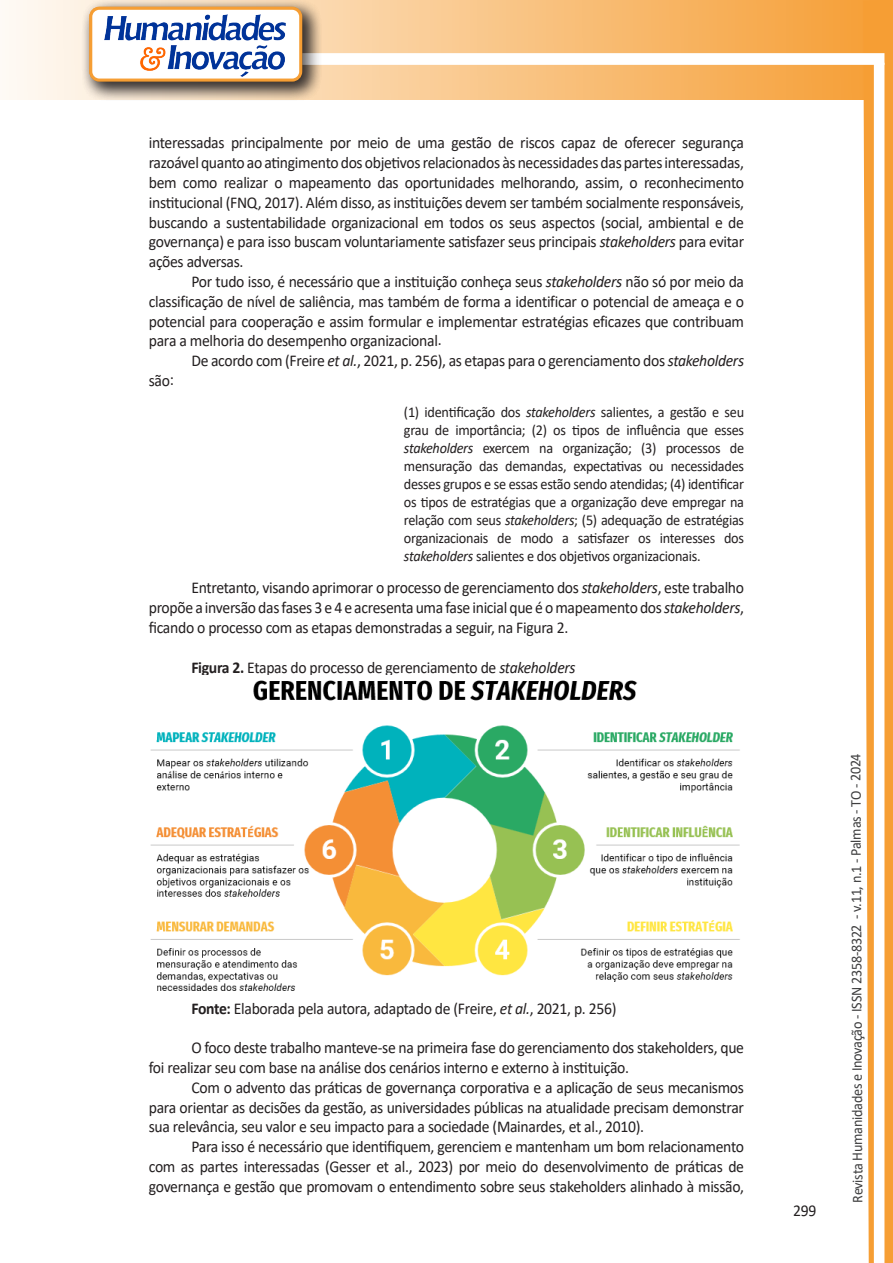
<style>
.page{position:relative;width:893px;height:1263px;background:#fff}
.page>*{position:absolute;margin:0;border:0;box-sizing:border-box;transform-origin:0 0}
.texto{font:16.5px/19.8px "Calibri";letter-spacing:-.02em;color:#231f20;text-align:justify;scale:.95 1}
.citacao{font:15px/18px "Calibri";letter-spacing:-.02em;color:#231f20;text-align:justify;scale:.95 1}
.t1{font:15px "Calibri";letter-spacing:-.025em;color:#3e3e3f;scale:.95 1}
.s1{font-style:italic}
.s2{font-weight:700}
</style>
<div class="page">
<svg style="left:5px;top:0;width:858px;height:100px;background:#f9c484"></svg>
<div style="left:302px;top:53px;width:582px;height:12px;background:#fff;border:2px solid #fff"></div>
<svg style="left:863px;top:0;width:30px;height:1263px"></svg>
<div style="left:81px;top:0;width:241px;height:102px;background:#231f20;opacity:.75"></div>
<div style="left:91px;top:8px;width:210px;height:72px;background:#fff;border-radius:9px"></div>
<img style="left:104px;top:14px;width:181px;height:62px">
<div style="left:89px;top:7px;width:213px;height:75px;border:3px solid #f69e34;border-radius:9px"></div>
<img style="left:150px;top:680px;width:590px;height:311px">
<p class="texto" style="left:149px;top:133px;width:628px">interessadas principalmente por meio de uma gestão de riscos capaz de oferecer segurança razoável quanto ao atingimento dos objetivos relacionados às necessidades das partes interessadas, bem como realizar o mapeamento das oportunidades melhorando, assim, o reconhecimento institucional (FNQ, 2017). Além disso, as instituições devem ser também socialmente responsáveis, buscando a sustentabilidade organizacional em todos os seus aspectos (social, ambiental e de governança) e para isso buscam voluntariamente satisfazer seus principais <span class="s1">stakeholders</span> para evitar ações adversas.</p>
<p class="texto" style="left:149px;top:271px;width:628px;text-indent:43px">Por tudo isso, é necessário que a instituição conheça seus <span class="s1">stakeholders</span> não só por meio da classificação de nível de saliência, mas também de forma a identificar o potencial de ameaça e o potencial para cooperação e assim formular e implementar estratégias eficazes que contribuam para a melhoria do desempenho organizacional.</p>
<p class="texto" style="left:191px;top:350px;width:583px">De acordo com (Freire <span class="s1">et al.</span>, 2021, p. 256), as etapas para o gerenciamento dos <span class="s1">stakeholders</span></p>
<p class="texto" style="left:149px;top:370px;width:28px">são:</p>
<p class="citacao" style="left:404px;top:402px;width:360px">(1) identificação dos <span class="s1">stakeholders</span> salientes, a gestão e seu grau de importância; (2) os tipos de influência que esses <span class="s1">stakeholders</span> exercem na organização; (3) processos de mensuração das demandas, expectativas ou necessidades desses grupos e se essas estão sendo atendidas; (4) identificar os tipos de estratégias que a organização deve empregar na relação com seus <span class="s1">stakeholders</span>; (5) adequação de estratégias organizacionais de modo a satisfazer os interesses dos <span class="s1">stakeholders</span> salientes e dos objetivos organizacionais.</p>
<p class="texto" style="left:149px;top:578px;width:628px;text-indent:43px">Entretanto, visando aprimorar o processo de gerenciamento dos <span class="s1">stakeholders</span>, este trabalho propõe a inversão das fases 3 e 4 e acresenta uma fase inicial que é o mapeamento dos <span class="s1">stakeholders</span>, ficando o processo com as etapas demonstradas a seguir, na Figura 2.</p>
<p class="texto" style="left:191px;top:657px;width:406px"><span class="s2">Figura 2.</span> Etapas do processo de gerenciamento de <span class="s1">stakeholders</span></p>
<p class="texto" style="left:191px;top:998px;width:449px"><span class="s2">Fonte:</span> Elaborada pela autora, adaptado de (Freire, <span class="s1">et al.</span>, 2021, p. 256)</p>
<p class="texto" style="left:149px;top:1037px;width:628px;text-indent:43px">O foco deste trabalho manteve-se na primeira fase do gerenciamento dos stakeholders, que foi realizar seu com base na análise dos cenários interno e externo à instituição.</p>
<p class="texto" style="left:149px;top:1077px;width:628px;text-indent:43px">Com o advento das práticas de governança corporativa e a aplicação de seus mecanismos para orientar as decisões da gestão, as universidades públicas na atualidade precisam demonstrar sua relevância, seu valor e seu impacto para a sociedade (Mainardes, et al., 2010).</p>
<p class="texto" style="left:149px;top:1136px;width:628px;text-indent:43px">Para isso é necessário que identifiquem, gerenciem e mantenham um bom relacionamento com as partes interessadas (Gesser et al., 2023) por meio do desenvolvimento de práticas de governança e gestão que promovam o entendimento sobre seus stakeholders alinhado à missão,</p>
<p class="texto" style="left:793px;top:1200px;width:26px">299</p>
<p class="t1" style="left:846px;top:1203px;width:475px;rotate:-90deg">Revista Humanidades e Inovação - ISSN 2358-8322 - v.11, n.1 - Palmas - TO - 2024</p>
</div>
